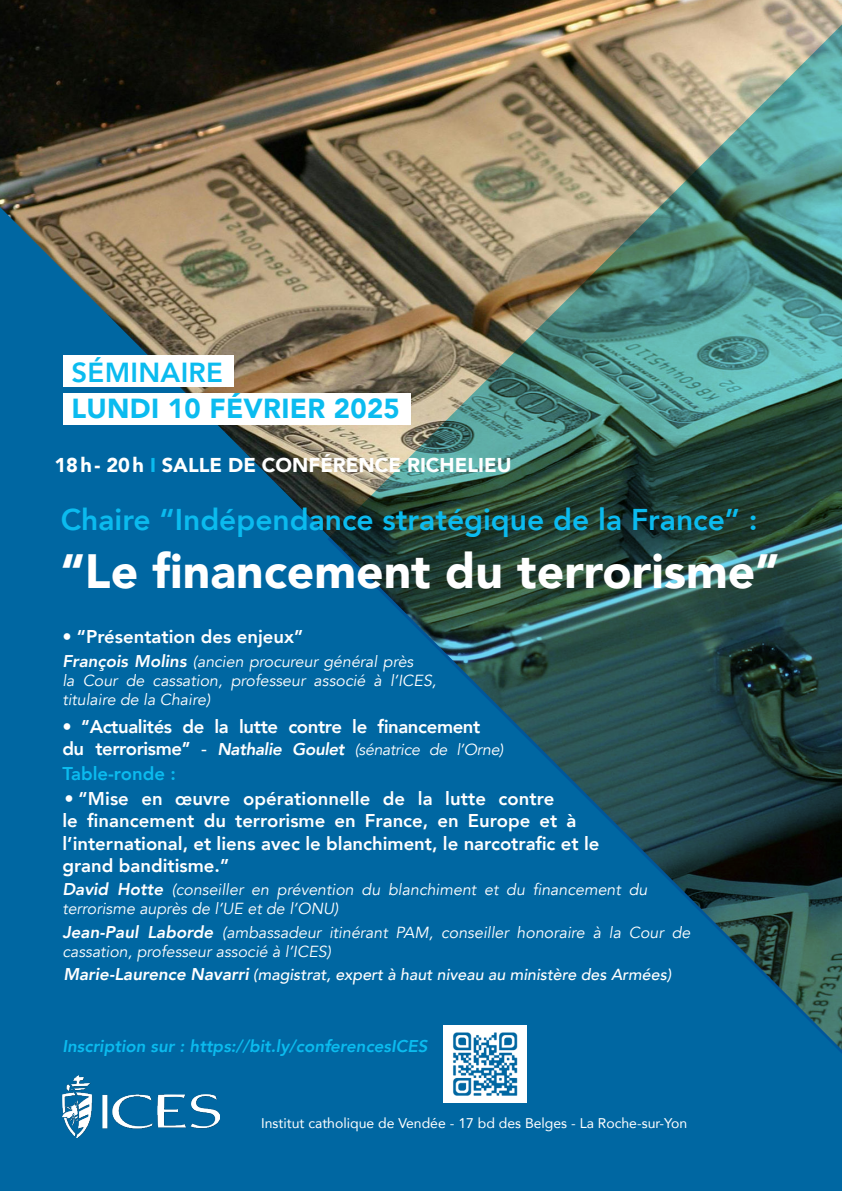
<style>
.page{position:relative;width:842px;height:1191px;background:#fff}
.page>*{position:absolute;margin:0;border:0;box-sizing:border-box;transform-origin:0 0}
.t1{font:900 48px "Avenir";color:#fff}
.t2{font:800 30px "Avenir";color:#0bbbef}
.t3{font:900 27.5px "Avenir";letter-spacing:.01em;color:#0bbbef}
.t4{font:800 27.5px "Avenir";letter-spacing:.01em;color:#0bbbef}
.t5{font:900 20px "Avenir";color:#fff}
.t6{font:800 18.5px/22.2px "Avenir";color:#fff}
.t7{font:800 18.5px "Avenir";letter-spacing:-.02em;color:#fff}
.t8{font:800 18.5px "Avenir";color:#0bbbef}
.t9{font:italic 800 17px "Avenir";color:#0bbbef}
.t10{font:italic 16px/19.2px "Avenir";color:#fff}
.t11{font:italic 500 16px "Avenir";color:#fff}
.t12{font:italic 16px "Avenir";letter-spacing:-.02em;color:#fff}
.t13{font:14px "Avenir";color:#fff}
.s1{color:#0bbbef}
.s2{font-weight:500}
.s3{font-weight:800;font-size:17px}
.s4{font-weight:800;font-style:normal;font-size:18.5px}
.s5{font-weight:500;font-style:normal;font-size:18.5px}
</style>
<div class="page">
<img style="left:0;top:0;width:327px;height:207px">
<svg style="left:0;top:207px;width:327px;height:984px;background:#176b98"></svg>
<img style="left:62px;top:1076px;width:158px;height:61px">
<img style="left:327px;top:0;width:515px;height:1191px">
<div style="left:63px;top:355px;width:171px;height:32px;background:#fff"></div>
<div style="left:63px;top:393px;width:347px;height:31px;background:#fff"></div>
<h3 class="t4" style="left:72px;top:357px;width:153px">SÉMINAIRE</h3>
<h3 class="t3" style="left:72px;top:393px;width:330px">LUNDI 10 FÉVRIER 2025</h3>
<p class="t5" style="left:54px;top:454px;width:459px">18 h - 20 h <span class="s1">I</span> SALLE DE CONFÉRENCE RICHELIEU</p>
<h2 class="t2" style="left:61px;top:503px;width:698px">Chaire ‘‘Indépendance stratégique de la France’’ :</h2>
<h1 class="t1" style="left:61px;top:530px;width:720px">‘‘Le financement du terrorisme’’</h1>
<p class="t6" style="left:62px;top:626px;width:242px"><span class="s2">•</span> ‘‘Présentation des enjeux’’</p>
<p class="t10" style="left:62px;top:653px;width:375px"><span class="s3">François Molins</span> (ancien procureur général près<br>la Cour de cassation, professeur associé à l’ICES, titulaire de la Chaire)</p>
<p class="t7" style="left:62px;top:712px;width:420px"><span class="s2">•</span> ‘‘Actualités de la lutte contre le financement</p>
<p class="t12" style="left:62px;top:743px;width:443px"><span class="s4">du terrorisme’’</span> <span class="s5">-</span> <span class="s3">Nathalie Goulet</span> (sénatrice de l’Orne)</p>
<p class="t8" style="left:62px;top:763px;width:115px">Table-ronde :</p>
<p class="t6" style="left:62px;top:788px;width:539px"><span class="s2">•</span> ‘‘Mise en œuvre opérationnelle de la lutte contre<br>le financement du terrorisme en France, en Europe et à l’international, et liens avec le blanchiment, le narcotrafic et le grand banditisme.’’</p>
<p class="t10" style="left:62px;top:880px;width:587px"><span class="s3">David Hotte</span> (conseiller en prévention du blanchiment et du financement du terrorisme auprès de l’UE et de l’ONU)</p>
<p class="t10" style="left:62px;top:924px;width:629px"><span class="s3">Jean-Paul Laborde</span> (ambassadeur itinérant PAM, conseiller honoraire à la Cour de cassation, professeur associé à l’ICES)</p>
<p class="t11" style="left:63px;top:968px;width:609px"><span class="s3">Marie-Laurence Navarri</span> (magistrat, expert à haut niveau au ministère des Armées)</p>
<p class="t9" style="left:62px;top:1038px;width:367px">Inscription sur : https://bit.ly/conferencesICES</p>
<p class="t13" style="left:261px;top:1117px;width:427px">Institut catholique de Vendée - 17 bd des Belges - La Roche-sur-Yon</p>
</div>
